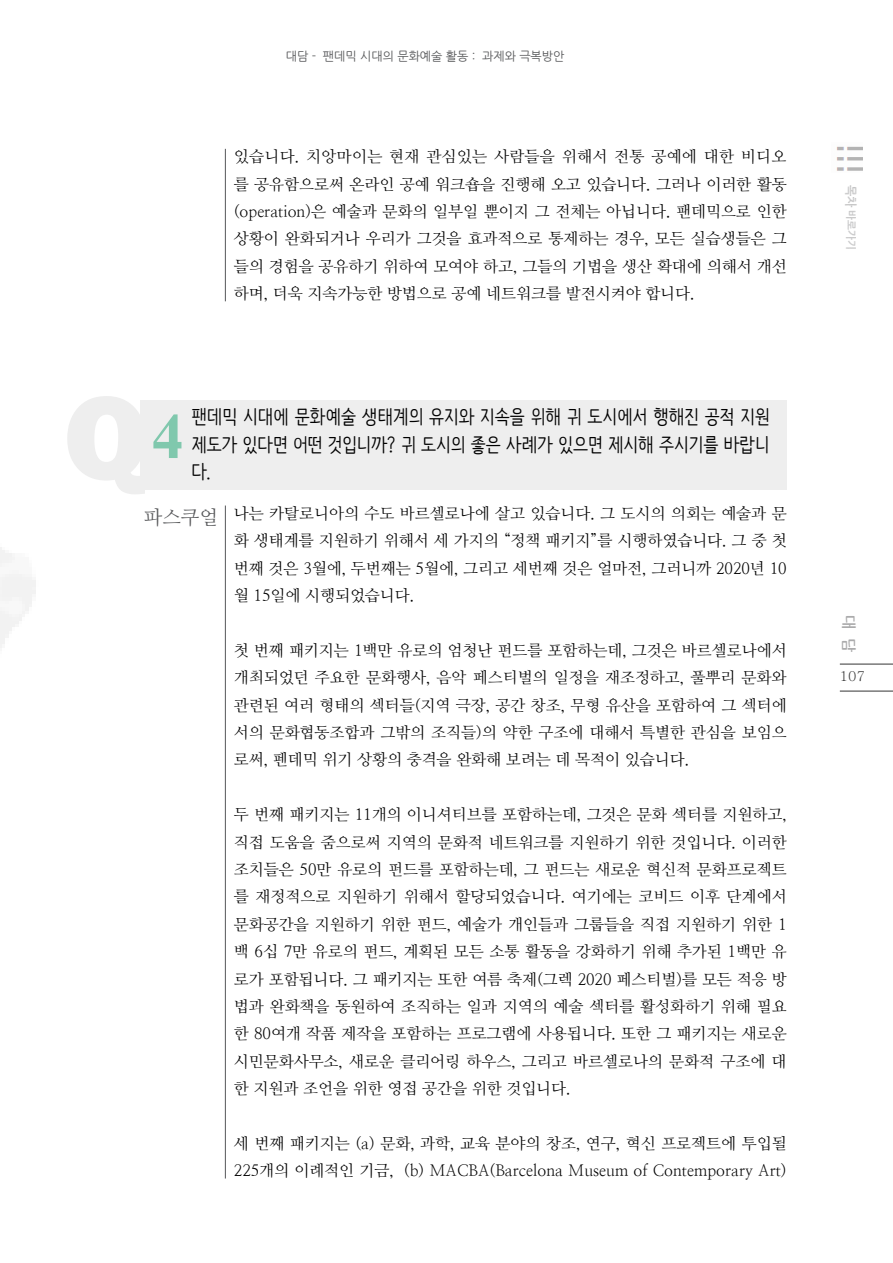
<style>
.page{position:relative;width:893px;height:1263px;background:#fff}
.page>*{position:absolute;margin:0;border:0;box-sizing:border-box;transform-origin:0 0}
.본문{font:700 64.5px "Times New Roman";color:#80c8ad}
.대담_-_문제{font:19.5px/27.3px "Nanum Barunpen";color:#000;text-align:justify}
.대담자_이름{font:19.5px "Nanum Myeongjo OTF";color:#565759}
.본문-_단락_앞_세로선{font:15.75px/27.3px "Nanum Myeongjo";color:#000;text-align:justify}
.오른쪽_페이지번호_위_세로_카테고리{font:700 15px "Nanum Gothic";color:#ababac}
.t1{font:500 13.5px "Adobe Myungjo Std";color:#333}
.본문-오른쪽페이지_위_카테고리{font:12px "Nanum Gothic";color:#565759}
.t2{font:700 10.5px "Nanum Gothic OTF Eco";color:#ababac}
.s1{font-size:12px}
</style>
<div class="page">
<hr style="left:840px;top:691px;width:53px;height:1px;background:#333">
<hr style="left:840px;top:664px;width:53px;height:1px;background:#333">
<img style="left:836px;top:146px;width:26px;height:25px">
<hr style="left:225px;top:149px;width:1px;height:152px;background:#565759">
<hr style="left:225px;top:505px;width:1px;height:673px;background:#565759">
<div style="left:140px;top:400px;width:647px;height:89px;background:#eee"></div>
<p class="본문-오른쪽페이지_위_카테고리" style="left:286px;top:50px;width:280px">대담 - 팬데믹 시대의 문화예술 활동 : 과제와 극복방안</p>
<p class="본문-_단락_앞_세로선" style="left:234px;top:143px;width:554px">있습니다. 치앙마이는 현재 관심있는 사람들을 위해서 전통 공예에 대한 비디오 를 공유함으로써 온라인 공예 워크숍을 진행해 오고 있습니다. 그러나 이러한 활동 (operation)은 예술과 문화의 일부일 뿐이지 그 전체는 아닙니다. 팬데믹으로 인한 상황이 완화되거나 우리가 그것을 효과적으로 통제하는 경우, 모든 실습생들은 그 들의 경험을 공유하기 위하여 모여야 하고, 그들의 기법을 생산 확대에 의해서 개선 하며, 더욱 지속가능한 방법으로 공예 네트워크를 발전시켜야 합니다.</p>
<p class="본문" style="left:152px;top:390px;width:34px">4</p>
<p class="대담_-_문제" style="left:191px;top:403px;width:580px">팬데믹 시대에 문화예술 생태계의 유지와 지속을 위해 귀 도시에서 행해진 공적 지원 제도가 있다면 어떤 것입니까? 귀 도시의 좋은 사례가 있으면 제시해 주시기를 바랍니 다.</p>
<p class="대담자_이름" style="left:144px;top:506px;width:76px">파스쿠얼</p>
<p class="본문-_단락_앞_세로선" style="left:234px;top:500px;width:554px">나는 카탈로니아의 수도 바르셀로나에 살고 있습니다. 그 도시의 의회는 예술과 문 화 생태계를 지원하기 위해서 세 가지의 “정책 패키지”를 시행하였습니다. 그 중 첫 번째 것은 3월에, 두번째는 5월에, 그리고 세번째 것은 얼마전, 그러니까 2020년 10 월 15일에 시행되었습니다.</p>
<p class="본문-_단락_앞_세로선" style="left:234px;top:637px;width:554px">첫 번째 패키지는 1백만 유로의 엄청난 펀드를 포함하는데, 그것은 바르셀로나에서 개최되었던 주요한 문화행사, 음악 페스티벌의 일정을 재조정하고, 풀뿌리 문화와 관련된 여러 형태의 섹터들(지역 극장, 공간 창조, 무형 유산을 포함하여 그 섹터에 서의 문화협동조합과 그밖의 조직들)의 약한 구조에 대해서 특별한 관심을 보임으 로써, 펜데믹 위기 상황의 충격을 완화해 보려는 데 목적이 있습니다.</p>
<p class="본문-_단락_앞_세로선" style="left:234px;top:801px;width:554px">두 번째 패키지는 11개의 이니셔티브를 포함하는데, 그것은 문화 섹터를 지원하고, 직접 도움을 줌으로써 지역의 문화적 네트워크를 지원하기 위한 것입니다. 이러한 조치들은 50만 유로의 펀드를 포함하는데, 그 펀드는 새로운 혁신적 문화프로젝트 를 재정적으로 지원하기 위해서 할당되었습니다. 여기에는 코비드 이후 단계에서 문화공간을 지원하기 위한 펀드, 예술가 개인들과 그룹들을 직접 지원하기 위한 1 백 6십 7만 유로의 펀드, 계획된 모든 소통 활동을 강화하기 위해 추가된 1백만 유 로가 포함됩니다. 그 패키지는 또한 여름 축제(그렉 2020 페스티벌)를 모든 적응 방 법과 완화책을 동원하여 조직하는 일과 지역의 예술 섹터를 활성화하기 위해 필요 한 80여개 작품 제작을 포함하는 프로그램에 사용됩니다. 또한 그 패키지는 새로운 시민문화사무소, 새로운 클리어링 하우스, 그리고 바르셀로나의 문화적 구조에 대 한 지원과 조언을 위한 영접 공간을 위한 것입니다.</p>
<p class="본문-_단락_앞_세로선" style="left:234px;top:1129px;width:554px">세 번째 패키지는 (a) 문화, 과학, 교육 분야의 창조, 연구, 혁신 프로젝트에 투입될<br>225개의 이례적인 기금, (b) MACBA(Barcelona Museum of Contemporary Art)</p>
<p class="t2" style="left:856px;top:185px;width:66px;rotate:90deg"><span class="s1">목차</span> 바로가기</p>
<p class="오른쪽_페이지번호_위_세로_카테고리" style="left:856px;top:615px;width:38px;rotate:90deg">대 담</p>
<p class="t1" style="left:840px;top:669px;width:27px">107</p>
</div>
